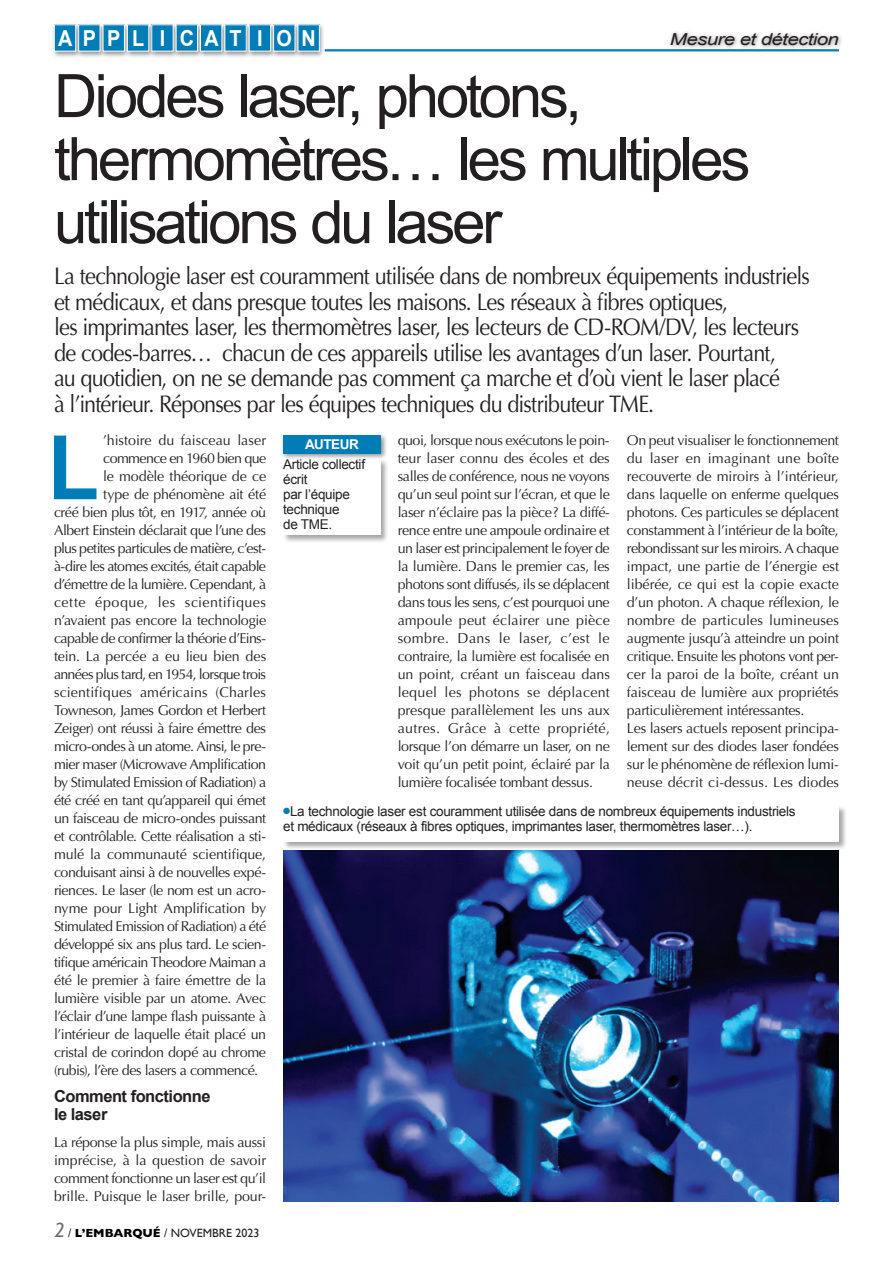
<style>
.page{position:relative;width:893px;height:1263px;background:#fff}
.page>*{position:absolute;margin:0;border:0;box-sizing:border-box;transform-origin:0 0}
.t1{font:700 89.7px "Arial";color:#007cb6;scale:.94 1}
.t2{font:60px/63px "Arial";letter-spacing:-.055em;color:#231f20}
.t3{font:24px/25.5px "Optima";letter-spacing:-.035em;color:#231f20;scale:.9 1}
.t4{font:700 22.05px "Arial";letter-spacing:.535em;color:#fff;scale:.9 1}
.t5{font:700 16.5px/18px "Arial";letter-spacing:-.03em;color:#231f20}
.t6{font:italic 16.5px "Arial";letter-spacing:-.03em;color:#231f20;scale:1.24 1}
.t7{font:14.25px/18px "Optima";letter-spacing:-.025em;color:#231f20;text-align:justify}
.t8{font:14.25px "Optima";letter-spacing:-.045em;color:#231f20}
.t9{font:14.25px "Optima";letter-spacing:.01em;color:#231f20}
.t10{font:14.25px "Optima";letter-spacing:.035em;color:#231f20}
.t11{font:14.25px "Optima";letter-spacing:-.005em;color:#231f20}
.t12{font:14.25px "Optima";color:#231f20}
.t13{font:13.5px/15px "Arial";letter-spacing:-.02em;color:#231f20}
.t14{font:700 13.5px "Arial";letter-spacing:-.035em;color:#fff}
.t15{font:12px "Gill Sans";color:#231f20}
.s1{color:#007cb6}
.s2{font-style:italic;font-size:21px;color:#6c6d70}
.s3{font-weight:700;color:#000}
</style>
<div class="page">
<div style="left:51px;top:23px;width:31px;height:35px;background:#231f20;opacity:.5"></div>
<div style="left:54px;top:25px;width:22px;height:26px;background:#007cb6"></div>
<div style="left:54px;top:24px;width:22px;height:27px;border:1px solid #fff"></div>
<div style="left:75px;top:23px;width:31px;height:35px;background:#231f20;opacity:.5"></div>
<div style="left:79px;top:25px;width:21px;height:26px;background:#007cb6"></div>
<div style="left:100px;top:23px;width:31px;height:35px;background:#231f20;opacity:.5"></div>
<div style="left:103px;top:25px;width:21px;height:26px;background:#007cb6"></div>
<div style="left:124px;top:23px;width:31px;height:35px;background:#231f20;opacity:.5"></div>
<div style="left:127px;top:25px;width:22px;height:26px;background:#007cb6"></div>
<div style="left:127px;top:24px;width:22px;height:27px;border:1px solid #fff"></div>
<div style="left:149px;top:23px;width:30px;height:35px;background:#231f20;opacity:.5"></div>
<div style="left:152px;top:25px;width:21px;height:26px;background:#007cb6"></div>
<div style="left:173px;top:23px;width:31px;height:35px;background:#231f20;opacity:.5"></div>
<div style="left:176px;top:25px;width:22px;height:26px;background:#007cb6"></div>
<div style="left:197px;top:23px;width:31px;height:35px;background:#231f20;opacity:.5"></div>
<div style="left:200px;top:25px;width:22px;height:26px;background:#007cb6"></div>
<div style="left:200px;top:24px;width:22px;height:27px;border:1px solid #fff"></div>
<div style="left:222px;top:23px;width:30px;height:35px;background:#231f20;opacity:.5"></div>
<div style="left:225px;top:25px;width:21px;height:26px;background:#007cb6"></div>
<div style="left:246px;top:23px;width:31px;height:35px;background:#231f20;opacity:.5"></div>
<div style="left:249px;top:25px;width:22px;height:26px;background:#007cb6"></div>
<div style="left:270px;top:23px;width:31px;height:35px;background:#231f20;opacity:.5"></div>
<div style="left:274px;top:25px;width:21px;height:26px;background:#007cb6"></div>
<div style="left:295px;top:23px;width:31px;height:35px;background:#231f20;opacity:.5"></div>
<div style="left:298px;top:25px;width:21px;height:26px;background:#007cb6"></div>
<div style="left:667px;top:29px;width:177px;height:21px;background:#231f20;opacity:.5"></div>
<hr style="left:325px;top:49px;width:514px;height:2px;background:#007cb6">
<div style="left:282px;top:459px;width:107px;height:85px;background:#231f20;opacity:.4"></div>
<div style="left:283px;top:460px;width:98px;height:75px;background:#fff"></div>
<div style="left:281px;top:433px;width:106px;height:27px;background:#231f20;opacity:.5"></div>
<div style="left:283px;top:435px;width:98px;height:18px;background:#007cb6"></div>
<div style="left:282px;top:805px;width:565px;height:45px;background:#231f20;opacity:.4"></div>
<div style="left:283px;top:806px;width:556px;height:36px;background:#fff"></div>
<img style="left:283px;top:850px;width:556px;height:351px">
<h3 class="t4" style="left:58px;top:24px;width:288px">APPL I CAT I ON</h3>
<p class="t6" style="left:670px;top:29px;width:138px">Mesure et détection</p>
<h2 class="t2" style="left:54px;top:65px;width:698px">Diodes laser, photons, thermomètres… les multiples utilisations du laser</h2>
<p class="t3" style="left:54px;top:263px;width:841px">La technologie laser est couramment utilisée dans de nombreux équipements industriels et médicaux, et dans presque toutes les maisons. Les réseaux à fibres optiques,<br>les imprimantes laser, les thermomètres laser, les lecteurs de CD-ROM/DV, les lecteurs de codes-barres… chacun de ces appareils utilise les avantages d’un laser. Pourtant,<br>au quotidien, on ne se demande pas comment ça marche et d’où vient le laser placé<br>à l’intérieur. Réponses par les équipes techniques du distributeur TME.</p>
<h1 class="t1" style="left:48px;top:409px;width:56px">L</h1>
<p class="t12" style="left:103px;top:432px;width:164px">’histoire du faisceau laser</p>
<p class="t7" style="left:398px;top:432px;width:214px">quoi, lorsque nous exécutons le poin&shy;teur laser connu des écoles et des salles de conférence, nous ne voyons qu’un seul point sur l’écran, et que le laser n’éclaire pas la pièce? La diffé&shy;rence entre une ampoule ordinaire et un laser est principalement le foyer de la lumière. Dans le premier cas, les photons sont diffusés, ils se déplacent dans tous les sens, c’est pourquoi une ampoule peut éclairer une pièce sombre. Dans le laser, c’est le contraire, la lumière est focalisée en un point, créant un faisceau dans lequel les photons se déplacent presque parallèlement les uns aux autres. Grâce à cette propriété, lorsque l’on démarre un laser, on ne voit qu’un petit point, éclairé par la lumière focalisée tombant dessus.</p>
<p class="t7" style="left:627px;top:431px;width:214px;text-align:left">On peut visualiser le fonctionnement du laser en imaginant une boîte recouverte de miroirs à l’intérieur, dans laquelle on enferme quelques photons. Ces particules se déplacent constamment à l’intérieur de la boîte, rebondissant sur les miroirs. A chaque impact, une partie de l’énergie est libérée, ce qui est la copie exacte d’un photon. A chaque réflexion, le nombre de particules lumineuses augmente jusqu’à atteindre un point critique. Ensuite les photons vont per&shy;cer la paroi de la boîte, créant un faisceau de lumière aux propriétés particulièrement intéressantes.<br>Les lasers actuels reposent principa&shy;lement sur des diodes laser fondées sur le phénomène de réflexion lumi&shy;neuse décrit ci-dessus. Les diodes</p>
<p class="t14" style="left:305px;top:436px;width:55px">AUTEUR</p>
<p class="t8" style="left:103px;top:450px;width:164px">commence en 1960 bien que</p>
<p class="t7" style="left:103px;top:468px;width:164px">le modèle théorique de ce</p>
<p class="t7" style="left:103px;top:486px;width:164px">type de phénomène ait été</p>
<p class="t7" style="left:54px;top:504px;width:214px">créé bien plus tôt, en 1917, année où</p>
<p class="t7" style="left:54px;top:522px;width:214px">Albert Einstein déclarait que l’une des</p>
<p class="t7" style="left:54px;top:540px;width:214px">plus petites particules de matière, c’est-</p>
<p class="t7" style="left:54px;top:558px;width:214px">à-dire les atomes excités, était capable</p>
<p class="t7" style="left:54px;top:576px;width:214px">d’émettre de la lumière. Cependant, à</p>
<p class="t10" style="left:54px;top:594px;width:214px">cette époque, les scientifiques</p>
<p class="t7" style="left:54px;top:612px;width:214px">n’avaient pas encore la technologie</p>
<p class="t7" style="left:54px;top:630px;width:214px">capable de confirmer la théorie d’Eins-</p>
<p class="t11" style="left:54px;top:648px;width:214px">tein. La percée a eu lieu bien des</p>
<p class="t8" style="left:54px;top:666px;width:214px">années plus tard, en 1954, lorsque trois</p>
<p class="t9" style="left:54px;top:684px;width:214px">scientifiques américains (Charles</p>
<p class="t7" style="left:54px;top:702px;width:214px">Towneson, James Gordon et Herbert</p>
<p class="t7" style="left:54px;top:720px;width:214px">Zeiger) ont réussi à faire émettre des</p>
<p class="t7" style="left:54px;top:738px;width:214px">micro-ondes à un atome. Ainsi, le pre-</p>
<p class="t7" style="left:54px;top:756px;width:214px">mier maser (Microwave Amplification</p>
<p class="t7" style="left:54px;top:774px;width:214px">by Stimulated Emission of Radiation) a</p>
<p class="t7" style="left:54px;top:791px;width:214px">été créé en tant qu’appareil qui émet</p>
<p class="t7" style="left:54px;top:809px;width:214px">un faisceau de micro-ondes puissant</p>
<p class="t7" style="left:54px;top:827px;width:214px">et contrôlable. Cette réalisation a sti-</p>
<p class="t7" style="left:54px;top:845px;width:214px">mulé la communauté scientifique,</p>
<p class="t7" style="left:54px;top:863px;width:214px">conduisant ainsi à de nouvelles expé-</p>
<p class="t7" style="left:54px;top:881px;width:214px">riences. Le laser (le nom est un acro-</p>
<p class="t7" style="left:54px;top:899px;width:214px">nyme pour Light Amplification by</p>
<p class="t8" style="left:54px;top:918px;width:214px">Stimulated Emission of Radiation) a été</p>
<p class="t7" style="left:54px;top:935px;width:214px">développé six ans plus tard. Le scien-</p>
<p class="t7" style="left:54px;top:953px;width:214px">tifique américain Theodore Maiman a</p>
<p class="t7" style="left:54px;top:971px;width:214px">été le premier à faire émettre de la</p>
<p class="t7" style="left:54px;top:989px;width:214px">lumière visible par un atome. Avec</p>
<p class="t7" style="left:54px;top:1007px;width:214px">l’éclair d’une lampe flash puissante à</p>
<p class="t7" style="left:54px;top:1025px;width:214px">l’intérieur de laquelle était placé un</p>
<p class="t7" style="left:54px;top:1043px;width:214px">cristal de corindon dopé au chrome</p>
<p class="t7" style="left:54px;top:1061px;width:206px">(rubis), l’ère des lasers a commencé.</p>
<p class="t5" style="left:54px;top:1087px;width:158px">Comment fonctionne le laser</p>
<p class="t7" style="left:54px;top:1134px;width:214px">La réponse la plus simple, mais aussi imprécise, à la question de savoir comment fonctionne un laser est qu’il brille. Puisque le laser brille, pour-</p>
<p class="t13" style="left:283px;top:457px;width:83px">Article collectif écrit<br>par l’équipe technique<br>de TME.</p>
<p class="t13" style="left:283px;top:804px;width:514px"><span class="s1">●</span>La technologie laser est couramment utilisée dans de nombreux équipements industriels et médicaux (réseaux à fibres optiques, imprimantes laser, thermomètres laser…).</p>
<p class="t15" style="left:54px;top:1226px;width:207px"><span class="s2">2</span> / <span class="s3">L’EMBARQUÉ</span> / NOVEMBRE 2023</p>
</div>
